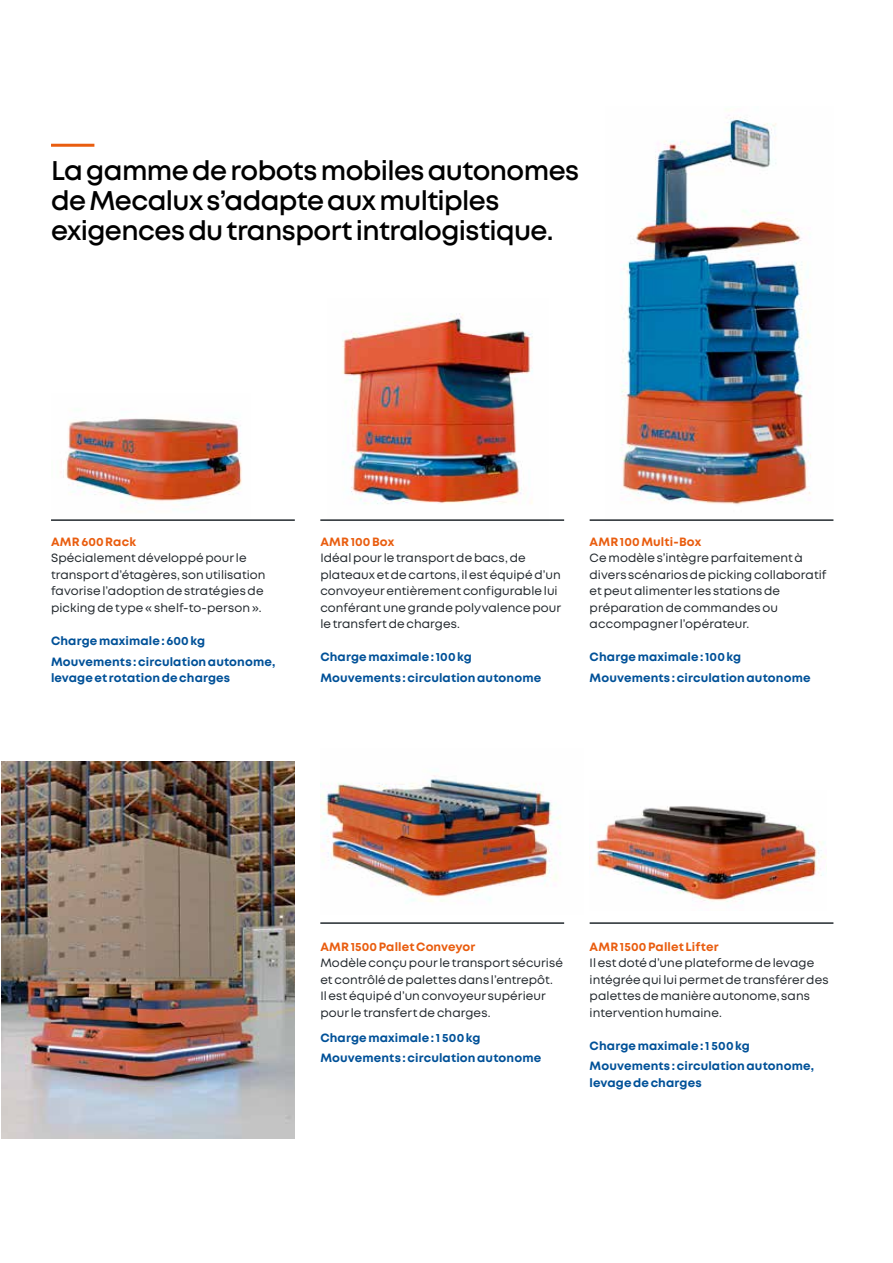
<style>
.page{position:relative;width:893px;height:1263px;background:#fff}
.page>*{position:absolute;margin:0;border:0;box-sizing:border-box;transform-origin:0 0}
.t1{font:600 27px/30px "Mont";letter-spacing:-.02em;color:#000}
.t2{font:12px/16.5px "Mont";letter-spacing:.005em;color:#23292e}
.t3{font:700 12px/20.7px "Mont";letter-spacing:.01em;color:#005198}
.t4{font:700 12px "Mont";letter-spacing:.01em;color:#e95d0f}
</style>
<div class="page">
<img style="left:620px;top:115px;width:191px;height:390px">
<img style="left:342px;top:313px;width:191px;height:191px">
<img style="left:320px;top:775px;width:241px;height:127px">
<img style="left:594px;top:806px;width:233px;height:97px">
<img style="left:65px;top:418px;width:177px;height:92px">
<img style="left:2px;top:762px;width:293px;height:377px">
<hr style="left:51px;top:144px;width:43px;height:3px;background:#e95d0f">
<hr style="left:51px;top:519px;width:244px;height:2px;background:#23292e">
<hr style="left:320px;top:922px;width:244px;height:2px;background:#23292e">
<hr style="left:320px;top:519px;width:244px;height:2px;background:#23292e">
<hr style="left:590px;top:922px;width:243px;height:2px;background:#23292e">
<hr style="left:590px;top:519px;width:243px;height:2px;background:#23292e">
<h1 class="t1" style="left:51px;top:156px;width:530px">La gamme de robots mobiles autonomes de Mecalux s’adapte aux multiples exigences du transport intralogistique.</h1>
<p class="t4" style="left:51px;top:534px;width:87px">AMR 600 Rack</p>
<p class="t2" style="left:51px;top:550px;width:216px">Spécialement développé pour le transport d’étagères, son utilisation favorise l’adoption de stratégies de picking de type « shelf-to-person ».</p>
<p class="t3" style="left:51px;top:630px;width:226px">Charge maximale : 600 kg<br>Mouvements : circulation autonome,</p>
<p class="t3" style="left:51px;top:667px;width:181px">levage et rotation de charges</p>
<p class="t4" style="left:320px;top:534px;width:75px">AMR 100 Box</p>
<p class="t2" style="left:320px;top:550px;width:242px">Idéal pour le transport de bacs, de plateaux et de cartons, il est équipé d’un convoyeur entièrement configurable lui conférant une grande polyvalence pour le transfert de charges.</p>
<p class="t3" style="left:320px;top:647px;width:222px">Charge maximale : 100 kg<br>Mouvements : circulation autonome</p>
<p class="t4" style="left:590px;top:534px;width:113px">AMR 100 Multi-Box</p>
<p class="t2" style="left:590px;top:550px;width:238px">Ce modèle s’intègre parfaitement à divers scénarios de picking collaboratif et peut alimenter les stations de préparation de commandes ou accompagner l’opérateur.</p>
<p class="t3" style="left:590px;top:647px;width:222px">Charge maximale : 100 kg<br>Mouvements : circulation autonome</p>
<p class="t4" style="left:320px;top:938px;width:157px">AMR 1500 Pallet Conveyor</p>
<p class="t2" style="left:320px;top:955px;width:244px">Modèle conçu pour le transport sécurisé et contrôlé de palettes dans l’entrepôt.<br>Il est équipé d’un convoyeur supérieur pour le transfert de charges.</p>
<p class="t3" style="left:320px;top:1027px;width:222px">Charge maximale : 1 500 kg<br>Mouvements : circulation autonome</p>
<p class="t4" style="left:590px;top:938px;width:130px">AMR 1500 Pallet Lifter</p>
<p class="t2" style="left:590px;top:955px;width:240px">Il est doté d’une plateforme de levage intégrée qui lui permet de transférer des palettes de manière autonome, sans intervention humaine.</p>
<p class="t3" style="left:590px;top:1035px;width:226px">Charge maximale : 1 500 kg<br>Mouvements : circulation autonome,</p>
<p class="t3" style="left:590px;top:1072px;width:114px">levage de charges</p>
</div>
